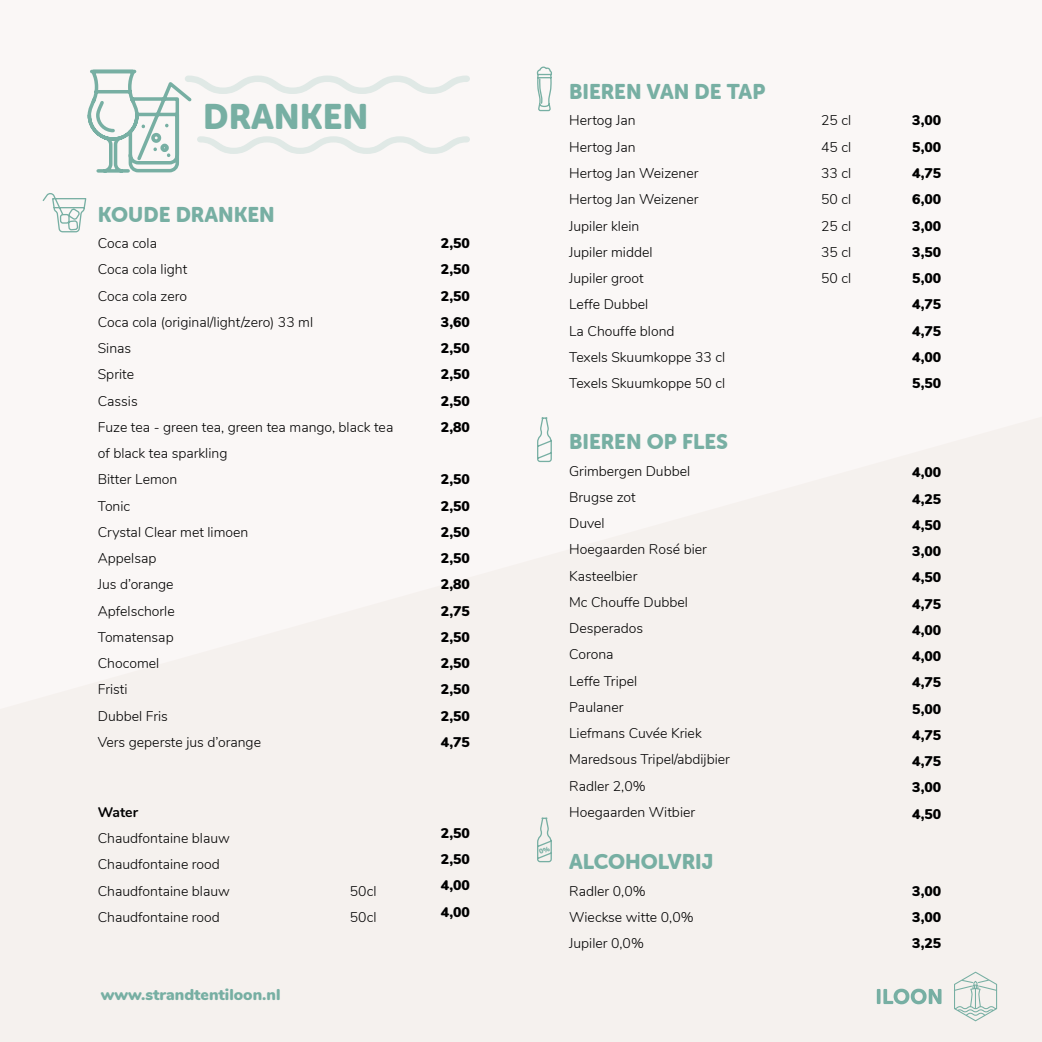
<style>
.page{position:relative;width:1042px;height:1042px;background:#faf7f6}
.page>*{position:absolute;margin:0;border:0;box-sizing:border-box;transform-origin:0 0}
.t1{font:35px "Museo Sans Rounded 900";color:#77afa3}
.t2{font:21px "Museo Sans Rounded 900";color:#77afa3}
.t3{font:900 15.75px "Nunito";color:#77afa3}
.t4{font:300 14px/26.2px "Nunito";color:#000}
.t5{font:900 14px/26.2px "Nunito";color:#000;text-align:justify}
.t6{font:700 14px "Nunito";color:#000}
</style>
<div class="page">
<svg style="left:954px;top:971px;width:43px;height:50px"></svg>
<hr style="left:877px;top:989px;width:3px;height:15px;background:#77afa3">
<svg style="left:883px;top:988px;width:58px;height:16px"></svg>
<svg style="left:536px;top:66px;width:16px;height:46px"></svg>
<svg style="left:537px;top:417px;width:15px;height:46px"></svg>
<svg style="left:87px;top:69px;width:383px;height:104px"></svg>
<svg style="left:42px;top:193px;width:45px;height:40px"></svg>
<svg style="left:537px;top:817px;width:15px;height:46px"></svg>
<h1 class="t1" style="left:203px;top:97px;width:24px">DRANKEN</h1>
<h2 class="t2" style="left:98px;top:202px;width:108px">KOUDE DRANKEN</h2>
<p class="t4" style="left:98px;top:229px;width:297px">Coca cola<br>Coca cola light<br>Coca cola zero<br>Coca cola (original/light/zero) 33 ml<br>Sinas<br>Sprite<br>Cassis<br>Fuze tea - green tea, green tea mango, black tea of black tea sparkling<br>Bitter Lemon<br>Tonic<br>Crystal Clear met limoen<br>Appelsap<br>Jus d’orange<br>Apfelschorle<br>Tomatensap<br>Chocomel<br>Fristi<br>Dubbel Fris<br>Vers geperste jus d’orange</p>
<p class="t6" style="left:98px;top:802px;width:42px">Water</p>
<p class="t4" style="left:98px;top:824px;width:134px">Chaudfontaine blauw<br>Chaudfontaine rood<br>Chaudfontaine blauw</p>
<p class="t4" style="left:350px;top:877px;width:28px">50cl</p>
<p class="t4" style="left:98px;top:903px;width:123px">Chaudfontaine rood</p>
<p class="t4" style="left:350px;top:903px;width:28px">50cl</p>
<p class="t3" style="left:101px;top:983px;width:181px">www.strandtentiloon.nl</p>
<p class="t5" style="left:441px;top:229px;width:31px">2,50<br>2,50<br>2,50<br>3,60<br>2,50<br>2,50<br>2,50<br>2,80</p>
<p class="t5" style="left:441px;top:465px;width:31px">2,50<br>2,50<br>2,50<br>2,50<br>2,80<br>2,75<br>2,50<br>2,50<br>2,50<br>2,50<br>4,75</p>
<p class="t5" style="left:441px;top:819px;width:31px">2,50<br>2,50<br>4,00<br>4,00</p>
<h2 class="t2" style="left:569px;top:80px;width:13px">BIEREN</h2>
<h2 class="t2" style="left:647px;top:80px;width:120px">VAN DE TAP</h2>
<p class="t4" style="left:569px;top:107px;width:68px">Hertog Jan</p>
<p class="t4" style="left:821px;top:107px;width:32px">25 cl</p>
<p class="t4" style="left:569px;top:133px;width:68px">Hertog Jan</p>
<p class="t4" style="left:821px;top:133px;width:32px">45 cl</p>
<p class="t4" style="left:569px;top:159px;width:131px">Hertog Jan Weizener</p>
<p class="t4" style="left:821px;top:159px;width:32px">33 cl</p>
<p class="t4" style="left:569px;top:185px;width:131px">Hertog Jan Weizener</p>
<p class="t4" style="left:821px;top:185px;width:32px">50 cl</p>
<p class="t4" style="left:569px;top:212px;width:72px">Jupiler klein</p>
<p class="t4" style="left:821px;top:212px;width:32px">25 cl</p>
<p class="t4" style="left:569px;top:238px;width:85px">Jupiler middel</p>
<p class="t4" style="left:821px;top:238px;width:32px">35 cl</p>
<p class="t4" style="left:569px;top:264px;width:76px">Jupiler groot</p>
<p class="t4" style="left:821px;top:264px;width:32px">50 cl</p>
<p class="t4" style="left:569px;top:290px;width:158px">Leffe Dubbel<br>La Chouffe blond<br>Texels Skuumkoppe 33 cl<br>Texels Skuumkoppe 50 cl</p>
<h2 class="t2" style="left:569px;top:430px;width:13px">BIEREN</h2>
<h2 class="t2" style="left:647px;top:430px;width:70px">OP FLES</h2>
<p class="t4" style="left:569px;top:457px;width:162px">Grimbergen Dubbel<br>Brugse zot<br>Duvel<br>Hoegaarden Rosé bier<br>Kasteelbier<br>Mc Chouffe Dubbel<br>Desperados<br>Corona<br>Leffe Tripel<br>Paulaner<br>Liefmans Cuvée Kriek<br>Maredsous Tripel/abdijbier<br>Radler 2,0%<br>Hoegaarden Witbier</p>
<h2 class="t2" style="left:569px;top:850px;width:124px">ALCOHOLVRIJ</h2>
<p class="t4" style="left:569px;top:877px;width:126px">Radler 0,0%<br>Wieckse witte 0,0%<br>Jupiler 0,0%</p>
<p class="t5" style="left:912px;top:107px;width:31px">3,00<br>5,00<br>4,75<br>6,00<br>3,00<br>3,50<br>5,00<br>4,75<br>4,75<br>4,00<br>5,50</p>
<p class="t5" style="left:912px;top:458px;width:31px">4,00<br>4,25<br>4,50<br>3,00<br>4,50<br>4,75<br>4,00<br>4,00<br>4,75<br>5,00<br>4,75<br>4,75<br>3,00<br>4,50</p>
<p class="t5" style="left:912px;top:877px;width:31px">3,00<br>3,00<br>3,25</p>
</div>
